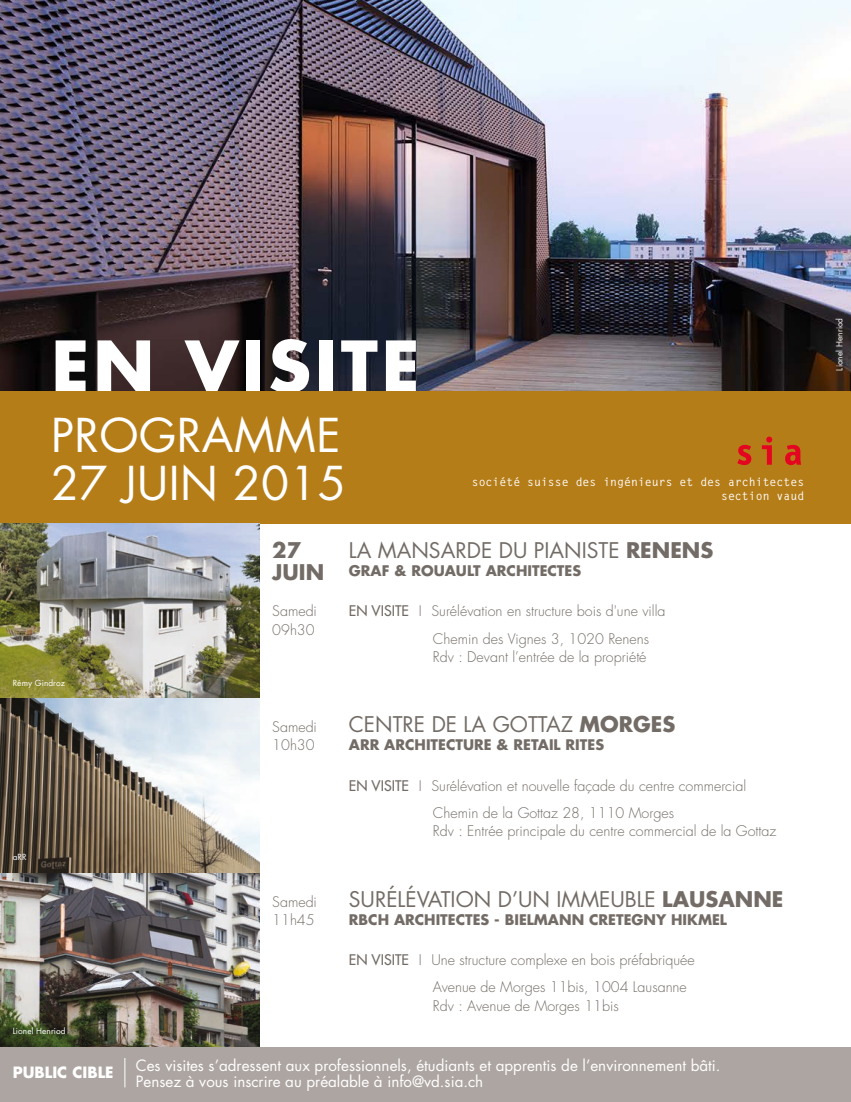
<style>
.page{position:relative;width:851px;height:1102px;background:#fff}
.page>*{position:absolute;margin:0;border:0;box-sizing:border-box;transform-origin:0 0}
.t1{font:700 68.25px "Futura";letter-spacing:.05em;color:#fff}
.t2{font:45.45px/48.6px "Futura";letter-spacing:.01em;color:#fff}
.t3{font:21px "Futura";color:#736c66}
.t4{font:700 21px/22.5px "Futura";color:#736c66}
.t5{font:15.15px/16.2px "Futura";color:#fff}
.t6{font:700 15.15px "Futura";color:#fff}
.t7{font:300 14.25px/18px "Futura";color:#736c66}
.t8{font:700 14.25px "Futura";color:#736c66}
.t9{font:700 11.55px/14px "Letter Gothic Std";color:#fff;text-align:right}
.t10{font:8.25px "Futura";letter-spacing:.01em;color:#fff}
.s1{font-weight:700}
.s2{font-weight:400}
</style>
<div class="page">
<img style="left:0;top:0;width:850px;height:392px">
<div style="left:0;top:415px;width:850px;height:108px;background:#b57d18"></div>
<div style="left:0;top:392px;width:850px;height:68px;background:#b57d18"></div>
<svg style="left:737px;top:445px;width:14px;height:20px"></svg>
<svg style="left:761px;top:436px;width:11px;height:28px"></svg>
<svg style="left:785px;top:445px;width:16px;height:20px"></svg>
<img style="left:0;top:523px;width:259px;height:523px">
<div style="left:0;top:1046px;width:850px;height:55px;background:#ada5a1"></div>
<hr style="left:125px;top:1057px;width:1px;height:30px;background:#fff">
<h1 class="t1" style="left:51px;top:319px;width:370px">EN VISITE</h1>
<h2 class="t2" style="left:51px;top:410px;width:296px">PROGRAMME<br>27 JUIN 2015</h2>
<p class="t9" style="left:471px;top:475px;width:334px">société suisse des ingénieurs et des architectes section vaud</p>
<p class="t10" style="left:13px;top:677px;width:54px">Rémy Gindroz</p>
<p class="t10" style="left:13px;top:851px;width:15px">aRR</p>
<p class="t10" style="left:13px;top:1025px;width:54px">Lionel Henriod</p>
<p class="t6" style="left:13px;top:1062px;width:102px">PUBLIC CIBLE</p>
<h3 class="t4" style="left:272px;top:538px;width:53px">27<br>JUIN</h3>
<p class="t7" style="left:272px;top:602px;width:46px">Samedi<br>09h30</p>
<p class="t7" style="left:272px;top:718px;width:46px">Samedi<br>10h30</p>
<p class="t7" style="left:272px;top:892px;width:46px">Samedi<br>11h45</p>
<h3 class="t3" style="left:349px;top:535px;width:366px">LA MANSARDE DU PIANISTE <span class="s1">RENENS</span></h3>
<p class="t8" style="left:349px;top:560px;width:234px">GRAF &amp; ROUAULT ARCHITECTES</p>
<p class="t7" style="left:433px;top:598px;width:234px;line-height:27px;text-indent:-84px"><span class="s2">EN VISITE</span> I Surélévation en structure bois d'une villa<br>Chemin des Vignes 3, 1020 Renens</p>
<p class="t7" style="left:433px;top:647px;width:215px">Rdv : Devant l’entrée de la propriété</p>
<h3 class="t3" style="left:349px;top:710px;width:328px">CENTRE DE LA GOTTAZ <span class="s1">MORGES</span></h3>
<p class="t8" style="left:349px;top:735px;width:257px">ARR ARCHITECTURE &amp; RETAIL RITES</p>
<p class="t7" style="left:433px;top:772px;width:315px;line-height:27.2px;text-indent:-84px"><span class="s2">EN VISITE</span> I Surélévation et nouvelle façade du centre commercial<br>Chemin de la Gottaz 28, 1110 Morges</p>
<p class="t7" style="left:433px;top:822px;width:345px">Rdv : Entrée principale du centre commercial de la Gottaz</p>
<h3 class="t3" style="left:349px;top:884px;width:436px">SURÉLÉVATION D’UN IMMEUBLE <span class="s1">LAUSANNE</span></h3>
<p class="t8" style="left:349px;top:909px;width:379px">RBCH ARCHITECTES - BIELMANN CRETEGNY HIKMEL</p>
<p class="t7" style="left:433px;top:946px;width:263px;line-height:27px;text-indent:-84px"><span class="s2">EN VISITE</span> I Une structure complexe en bois préfabriquée<br>Avenue de Morges 11bis, 1004 Lausanne</p>
<p class="t7" style="left:433px;top:996px;width:187px">Rdv : Avenue de Morges 11bis</p>
<p class="t5" style="left:136px;top:1056px;width:586px">Ces visites s’adressent aux professionnels, étudiants et apprentis de l’environnement bâti.<br>Pensez à vous inscrire au préalable à info@vd.sia.ch</p>
<p class="t10" style="left:833px;top:370px;width:54px;rotate:-90deg">Lionel Henriod</p>
</div>
